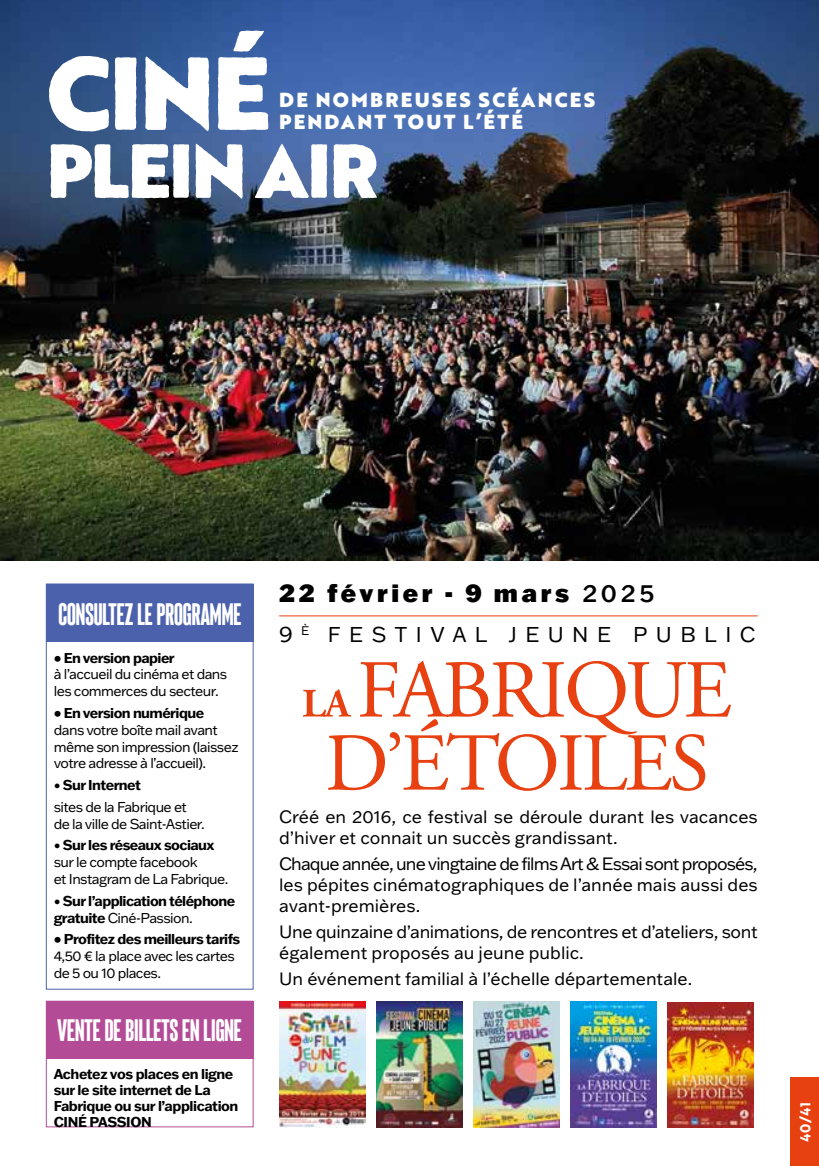
<style>
.page{position:relative;width:819px;height:1166px;background:#fff}
.page>*{position:absolute;margin:0;border:0;box-sizing:border-box;transform-origin:0 0}
.t1{font:900 100.62px "Brother 1816 Printed";color:#fff}
.t2{font:900 74.38px "Brother 1816 Printed";letter-spacing:-.03em;color:#fff}
.t3{font:26.25px "Sherman Display";color:#fff}
.t4{font:900 24.5px "Franklin Gothic ATF";letter-spacing:.15em;color:#000}
.t5{font:21px "Franklin Gothic ATF";letter-spacing:.4em;color:#000}
.t6{font:900 19.78px/21.7px "Brother 1816 Printed";letter-spacing:.11em;color:#fff}
.t7{font:17.5px/21px "Franklin Gothic ATF";color:#000}
.t8{font:17.5px/21px "Franklin Gothic ATF";letter-spacing:-.02em;color:#000}
.t9{font:14px/16.8px "Franklin Gothic ATF";letter-spacing:-.04em;color:#000}
.t10{font:700 14px/15.8px "Franklin Gothic ATF";letter-spacing:-.04em;color:#000}
.t11{font:700 14px "Brother 1816 Printed";color:#fff}
.s1{font-weight:700}
.s2{font-weight:400}
.s3{font-weight:500}
</style>
<div class="page">
<img style="left:1px;top:0;width:818px;height:560px">
<img style="left:0;top:0;width:1px;height:560px">
<hr style="left:279px;top:615px;width:478px;height:1px;background:#e74011">
<div style="left:790px;top:1078px;width:29px;height:88px;background:#e74011"></div>
<div style="left:46px;top:584px;width:207px;height:57px;background:#4c61ab"></div>
<div style="left:46px;top:1001px;width:207px;height:57px;background:#b34b96"></div>
<div style="left:46px;top:583px;width:207px;height:406px;border:1px solid #4c61ab"></div>
<div style="left:46px;top:1001px;width:207px;height:126px;border:1px solid #b34b96"></div>
<svg style="left:303px;top:661px;width:427px;height:130px"></svg>
<img style="left:279px;top:1001px;width:86px;height:126px">
<img style="left:570px;top:1001px;width:86px;height:126px">
<img style="left:376px;top:1001px;width:86px;height:126px">
<img style="left:473px;top:1001px;width:86px;height:126px">
<img style="left:667px;top:1002px;width:86px;height:125px">
<h1 class="t1" style="left:46px;top:15px;width:226px">CINÉ</h1>
<h2 class="t2" style="left:46px;top:113px;width:334px">PLEIN AIR</h2>
<h3 class="t6" style="left:279px;top:89px;width:317px">DE NOMBREUSES SCÉANCES<br>PENDANT TOUT L’ÉTÉ</h3>
<h3 class="t3" style="left:58px;top:595px;width:184px">CONSULTEZ LE PROGRAMME</h3>
<p class="t10" style="left:54px;top:649px;width:122px">• En version papier</p>
<p class="t9" style="left:54px;top:665px;width:175px">à l’accueil du cinéma et dans les commerces du secteur.</p>
<p class="t10" style="left:54px;top:704px;width:152px">• En version numérique</p>
<p class="t9" style="left:54px;top:721px;width:186px">dans votre boîte mail avant même son impression (laissez votre adresse à l’accueil).</p>
<p class="t9" style="left:54px;top:774px;width:135px;line-height:21.7px">• <span class="s1">Sur Internet<br></span>sites de la Fabrique et</p>
<p class="t9" style="left:54px;top:815px;width:153px">de la ville de Saint-Astier.</p>
<p class="t9" style="left:54px;top:836px;width:176px">• <span class="s1">Sur les réseaux sociaux </span>sur le compte facebook<br>et Instagram de La Fabrique.</p>
<p class="t10" style="left:54px;top:892px;width:183px;line-height:16.8px"><span class="s2">•</span> Sur l’application téléphone gratuite <span class="s2">Ciné-Passion.</span></p>
<p class="t10" style="left:54px;top:931px;width:188px">• Profitez des meilleurs tarifs</p>
<p class="t9" style="left:54px;top:947px;width:182px">4,50 € la place avec les cartes de 5 ou 10 places.</p>
<h3 class="t3" style="left:58px;top:1011px;width:186px">VENTE DE BILLETS EN LIGNE</h3>
<p class="t10" style="left:54px;top:1066px;width:186px">Achetez vos places en ligne sur le site internet de La<br>Fabrique ou sur l’application<br>CINÉ PASSION</p>
<h3 class="t4" style="left:279px;top:577px;width:376px">22 février - 9 mars <span class="s3">2025</span></h3>
<h3 class="t5" style="left:279px;top:620px;width:478px">9 <sup>È</sup> FESTIVAL JEUNE PUBLIC</h3>
<p class="t7" style="left:279px;top:805px;width:480px">Créé en 2016, ce festival se déroule durant les vacances d’hiver et connait un succès grandissant.</p>
<p class="t7" style="left:279px;top:852px;width:480px;text-align:justify">Chaque année, une vingtaine de films Art &amp; Essai sont proposés, les pépites cinématographiques de l’année mais aussi des avant-premières.</p>
<p class="t8" style="left:279px;top:920px;width:480px">Une quinzaine d’animations, de rencontres et d’ateliers, sont également proposés au jeune public.</p>
<p class="t7" style="left:279px;top:967px;width:414px">Un événement familial à l’échelle départementale.</p>
<p class="t11" style="left:794px;top:1142px;width:42px;rotate:-90deg">40/41</p>
</div>
